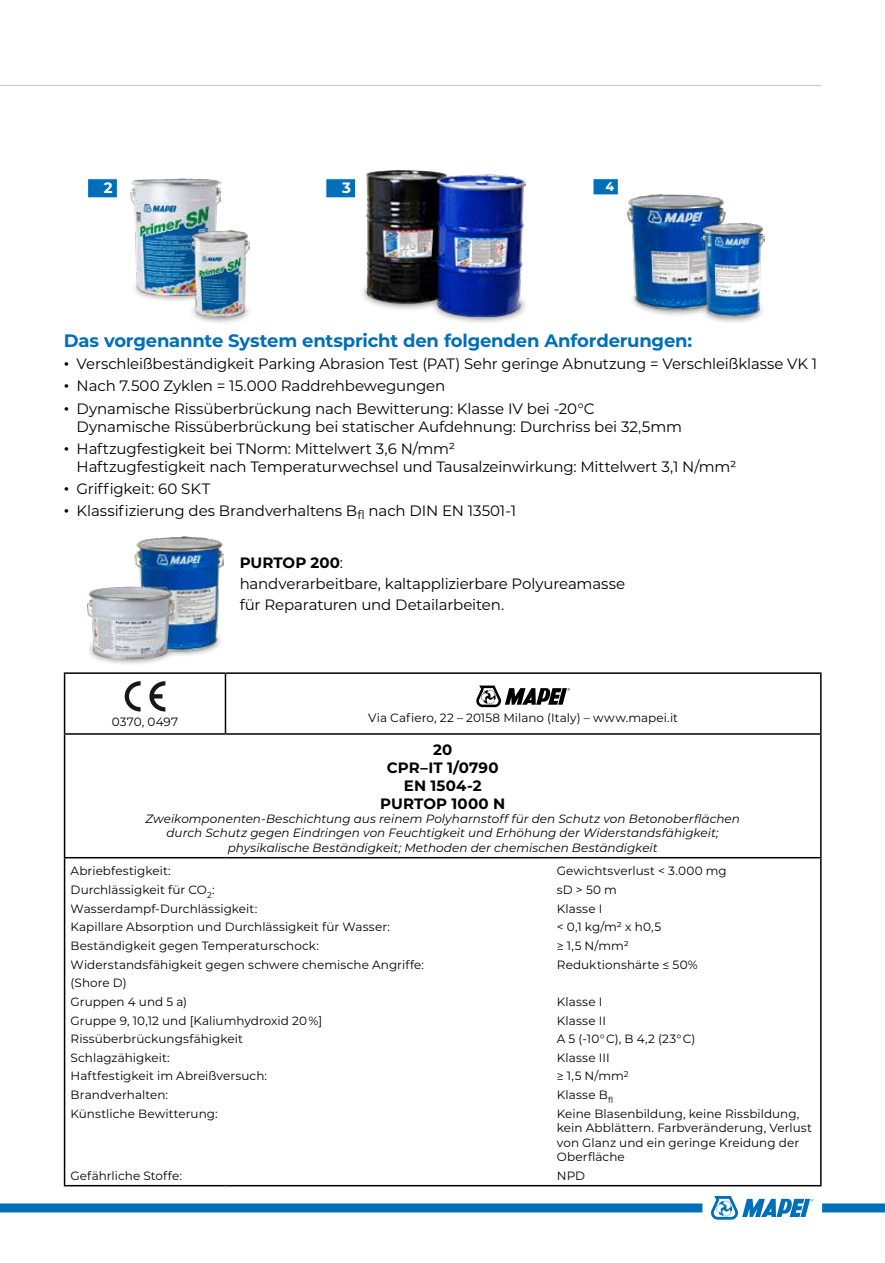
<style>
.page{position:relative;width:885px;height:1263px;background:#fff}
.page>*{position:absolute;margin:0;border:0;box-sizing:border-box;transform-origin:0 0}
.t1{font:700 18px "Montserrat";letter-spacing:-.01em;color:#006fb9}
.t2{font:15px/22.2px "Montserrat";letter-spacing:-.01em;color:#000}
.t3{font:700 15px/18px "Montserrat";letter-spacing:.01em;color:#000;text-align:center}
.t4{font:700 15px "Montserrat";color:#fff}
.t5{font:700 12.75px "Montserrat";color:#fff}
.t6{font:12px/14.4px "Montserrat";letter-spacing:.005em;color:#000}
.t7{font:italic 12px/14.4px "Montserrat";letter-spacing:.005em;color:#000;text-align:center}
.s1{font-weight:700;font-size:18px}
.s2{font-weight:700}
</style>
<div class="page">
<div style="left:0;top:1203px;width:702px;height:9px;background:#006fb9"></div>
<div style="left:822px;top:1203px;width:62px;height:9px;background:#006fb9"></div>
<svg style="left:711px;top:1196px;width:102px;height:24px"></svg>
<hr style="left:64px;top:672px;width:161px;height:2px;background:#000">
<hr style="left:64px;top:674px;width:1px;height:59px;background:#000">
<hr style="left:225px;top:672px;width:596px;height:2px;background:#000">
<hr style="left:225px;top:674px;width:1px;height:59px;background:#000">
<hr style="left:820px;top:674px;width:1px;height:59px;background:#000">
<hr style="left:64px;top:733px;width:161px;height:2px;background:#000">
<hr style="left:64px;top:735px;width:1px;height:122px;background:#000">
<hr style="left:225px;top:733px;width:596px;height:2px;background:#000">
<hr style="left:820px;top:735px;width:1px;height:122px;background:#000">
<hr style="left:64px;top:857px;width:161px;height:1px;background:#000">
<hr style="left:64px;top:858px;width:1px;height:327px;background:#000">
<hr style="left:225px;top:857px;width:596px;height:1px;background:#000">
<hr style="left:820px;top:858px;width:1px;height:327px;background:#000">
<hr style="left:64px;top:1185px;width:161px;height:1px;background:#000">
<hr style="left:225px;top:1185px;width:596px;height:1px;background:#000">
<svg style="left:125px;top:681px;width:16px;height:30px"></svg>
<svg style="left:149px;top:681px;width:16px;height:30px"></svg>
<svg style="left:476px;top:685px;width:94px;height:22px"></svg>
<hr style="left:0;top:85px;width:821px;height:1px;background:#c5c6c6">
<div style="left:130px;top:278px;width:90px;height:25px;background:#000;opacity:.75"></div>
<div style="left:189px;top:301px;width:63px;height:24px;background:#000;opacity:.75"></div>
<img style="left:131px;top:178px;width:89px;height:117px">
<img style="left:190px;top:230px;width:60px;height:87px">
<svg style="left:88px;top:178px;width:30px;height:20px"></svg>
<div style="left:430px;top:293px;width:98px;height:32px;background:#000;opacity:.75"></div>
<div style="left:359px;top:280px;width:89px;height:33px;background:#000;opacity:.75"></div>
<img style="left:367px;top:170px;width:159px;height:147px">
<svg style="left:325px;top:178px;width:31px;height:20px"></svg>
<div style="left:699px;top:300px;width:66px;height:24px;background:#000;opacity:.75"></div>
<img style="left:627px;top:194px;width:137px;height:123px">
<svg style="left:593px;top:178px;width:26px;height:17px"></svg>
<div style="left:86px;top:631px;width:138px;height:35px;background:#000;opacity:.75"></div>
<img style="left:87px;top:536px;width:137px;height:122px">
<p class="t4" style="left:104px;top:177px;width:10px">2</p>
<p class="t4" style="left:342px;top:177px;width:10px">3</p>
<p class="t5" style="left:605px;top:177px;width:10px">4</p>
<h1 class="t1" style="left:64px;top:327px;width:630px">Das vorgenannte System entspricht den folgenden Anforderungen:</h1>
<p class="t2" style="left:64px;top:352px;width:754px"><span class="s1">·</span> Verschleißbeständigkeit Parking Abrasion Test (PAT) Sehr geringe Abnutzung = Verschleißklasse VK 1 <span class="s1">·</span> Nach 7.500 Zyklen = 15.000 Raddrehbewegungen<br><span class="s1">·</span> Dynamische Rissüberbrückung nach Bewitterung: Klasse IV bei -20°C</p>
<p class="t2" style="left:64px;top:415px;width:619px;text-indent:13px">Dynamische Rissüberbrückung bei statischer Aufdehnung: Durchriss bei 32,5mm <span class="s1">·</span> Haftzugfestigkeit bei TNorm: Mittelwert 3,6 N/mm²</p>
<p class="t2" style="left:64px;top:455px;width:674px;text-indent:13px">Haftzugfestigkeit nach Temperaturwechsel und Tausalzeinwirkung: Mittelwert 3,1 N/mm² <span class="s1">·</span> Griffigkeit: 60 SKT<br><span class="s1">·</span> Klassifizierung des Brandverhaltens B<sub>fl</sub> nach DIN EN 13501-1</p>
<p class="t2" style="left:240px;top:552px;width:387px;line-height:21px"><span class="s2">PURTOP 200</span>:<br>handverarbeitbare, kaltapplizierbare Polyureamasse für Reparaturen und Detailarbeiten.</p>
<p class="t6" style="left:112px;top:714px;width:68px">0370, 0497</p>
<p class="t6" style="left:368px;top:710px;width:311px">Via Cafiero, 22 – 20158 Milano (Italy) – www.mapei.it</p>
<p class="t3" style="left:380px;top:739px;width:126px">20<br>CPR–IT 1/0790<br>EN 1504-2<br>PURTOP 1000 N</p>
<p class="t7" style="left:145px;top:811px;width:596px">Zweikomponenten-Beschichtung aus reinem Polyharnstoff für den Schutz von Betonoberflächen durch Schutz gegen Eindringen von Feuchtigkeit und Erhöhung der Widerstandsfähigkeit; physikalische Beständigkeit; Methoden der chemischen Beständigkeit</p>
<p class="t6" style="left:71px;top:863px;width:102px">Abriebfestigkeit:</p>
<p class="t6" style="left:557px;top:863px;width:171px">Gewichtsverlust &lt; 3.000 mg</p>
<p class="t6" style="left:71px;top:882px;width:145px">Durchlässigkeit für CO<sub>2</sub>:</p>
<p class="t6" style="left:557px;top:882px;width:61px">sD &gt; 50 m</p>
<p class="t6" style="left:71px;top:901px;width:188px">Wasserdampf-Durchlässigkeit:</p>
<p class="t6" style="left:557px;top:901px;width:47px">Klasse I</p>
<p class="t6" style="left:71px;top:919px;width:321px">Kapillare Absorption und Durchlässigkeit für Wasser:</p>
<p class="t6" style="left:557px;top:919px;width:106px">&lt; 0,1 kg/m² x h0,5</p>
<p class="t6" style="left:71px;top:938px;width:250px">Beständigkeit gegen Temperaturschock:</p>
<p class="t6" style="left:557px;top:938px;width:73px">≥ 1,5 N/mm²</p>
<p class="t6" style="left:71px;top:957px;width:355px">Widerstandsfähigkeit gegen schwere chemische Angriffe:</p>
<p class="t6" style="left:557px;top:957px;width:142px">Reduktionshärte ≤ 50%</p>
<p class="t6" style="left:71px;top:973px;width:118px;line-height:18.6px">(Shore D)<br>Gruppen 4 und 5 a)</p>
<p class="t6" style="left:557px;top:994px;width:47px">Klasse I</p>
<p class="t6" style="left:71px;top:1013px;width:253px">Gruppe 9, 10,12 und [Kaliumhydroxid 20 %]</p>
<p class="t6" style="left:557px;top:1013px;width:51px">Klasse II</p>
<p class="t6" style="left:71px;top:1031px;width:174px">Rissüberbrückungsfähigkeit</p>
<p class="t6" style="left:557px;top:1031px;width:140px">A 5 (-10° C), B 4,2 (23° C)</p>
<p class="t6" style="left:71px;top:1050px;width:101px">Schlagzähigkeit:</p>
<p class="t6" style="left:557px;top:1050px;width:54px">Klasse III</p>
<p class="t6" style="left:71px;top:1068px;width:198px">Haftfestigkeit im Abreißversuch:</p>
<p class="t6" style="left:557px;top:1068px;width:73px">≥ 1,5 N/mm<sup>2</sup></p>
<p class="t6" style="left:71px;top:1087px;width:99px">Brandverhalten:</p>
<p class="t6" style="left:557px;top:1087px;width:58px">Klasse B<sub>fl</sub></p>
<p class="t6" style="left:71px;top:1106px;width:148px">Künstliche Bewitterung:</p>
<p class="t6" style="left:557px;top:1106px;width:256px">Keine Blasenbildung, keine Rissbildung, kein Abblättern. Farbveränderung, Verlust von Glanz und ein geringe Kreidung der Oberfläche</p>
<p class="t6" style="left:71px;top:1168px;width:113px">Gefährliche Stoffe:</p>
<p class="t6" style="left:557px;top:1168px;width:30px">NPD</p>
</div>
